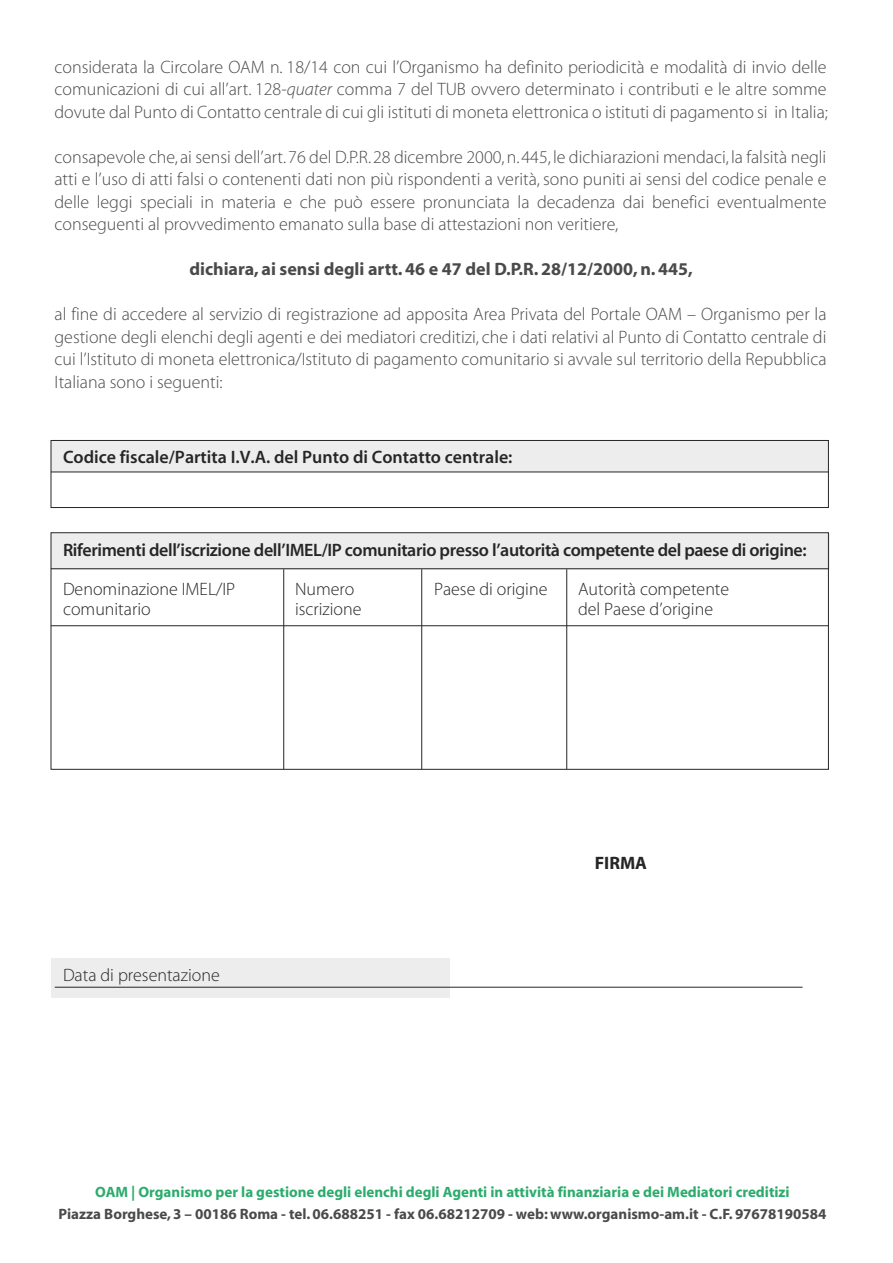
<style>
.page{position:relative;width:893px;height:1263px;background:#fff}
.page>*{position:absolute;margin:0;border:0;box-sizing:border-box;transform-origin:0 0}
.t1{font:18px/22.5px "Adobe Corp ID Myriad Lt";color:#4a4a49;text-align:justify}
.t2{font:18px/20.4px "Adobe Corp ID Myriad Lt";color:#262626}
.t3{font:18px "Adobe Corp ID Myriad Sb";letter-spacing:-.02em;color:#262626}
.t4{font:18px "Adobe Corp ID Myriad Bd";color:#4a4a49}
.t5{font:18px "Adobe Corp ID Myriad Sb";color:#262626}
.t6{font:18px "Adobe Corp ID Myriad Bd";color:#262626}
.t7{font:15px "Adobe Corp ID Myriad Bd";color:#4a4a49}
.t8{font:15px "Adobe Corp ID Myriad Bd";color:#2cab6c}
.s1{font-family:"Adobe Corp ID Myriad Lt It"}
</style>
<div class="page">
<div style="left:51px;top:958px;width:398px;height:40px;background:#ededed"></div>
<hr style="left:55px;top:987px;width:747px;height:1px;background:#262626">
<div style="left:51px;top:440px;width:778px;height:32px;background:#ededed"></div>
<div style="left:51px;top:533px;width:778px;height:37px;background:#ededed"></div>
<hr style="left:421px;top:569px;width:1px;height:200px;background:#262626">
<hr style="left:283px;top:569px;width:1px;height:200px;background:#262626">
<hr style="left:566px;top:569px;width:1px;height:200px;background:#262626">
<hr style="left:51px;top:625px;width:778px;height:1px;background:#262626">
<hr style="left:51px;top:472px;width:778px;height:1px;background:#262626">
<hr style="left:51px;top:568px;width:778px;height:1px;background:#262626">
<div style="left:51px;top:440px;width:777px;height:68px;border:1px solid #262626"></div>
<div style="left:51px;top:532px;width:778px;height:238px;border:1px solid #262626"></div>
<p class="t1" style="left:55px;top:56px;width:775px">considerata la Circolare OAM n. 18/14 con cui l’Organismo ha definito periodicità e modalità di invio delle comunicazioni di cui all’art. 128-<span class="s1">quater</span> comma 7 del TUB ovvero determinato i contributi e le altre somme dovute dal Punto di Contatto centrale di cui gli istituti di moneta elettronica o istituti di pagamento si in Italia;</p>
<p class="t1" style="left:55px;top:146px;width:773px">consapevole che, ai sensi dell’art. 76 del D.P.R. 28 dicembre 2000, n. 445, le dichiarazioni mendaci, la falsità negli atti e l’uso di atti falsi o contenenti dati non più rispondenti a verità, sono puniti ai sensi del codice penale e delle leggi speciali in materia e che può essere pronunciata la decadenza dai benefici eventualmente conseguenti al provvedimento emanato sulla base di attestazioni non veritiere,</p>
<p class="t4" style="left:189px;top:260px;width:505px">dichiara, ai sensi degli artt. 46 e 47 del D.P.R. 28/12/2000, n. 445,</p>
<p class="t1" style="left:55px;top:304px;width:773px">al fine di accedere al servizio di registrazione ad apposita Area Privata del Portale OAM – Organismo per la gestione degli elenchi degli agenti e dei mediatori creditizi, che i dati relativi al Punto di Contatto centrale di cui l’Istituto di moneta elettronica/Istituto di pagamento comunitario si avvale sul territorio della Repubblica Italiana sono i seguenti:</p>
<p class="t5" style="left:63px;top:448px;width:451px">Codice fiscale/Partita I.V.A. del Punto di Contatto centrale:</p>
<p class="t3" style="left:63px;top:541px;width:745px">Riferimenti dell’iscrizione dell’IMEL/IP comunitario presso l’autorità competente del paese di origine:</p>
<p class="t2" style="left:63px;top:579px;width:174px">Denominazione IMEL/IP comunitario</p>
<p class="t2" style="left:295px;top:579px;width:68px">Numero iscrizione</p>
<p class="t2" style="left:434px;top:579px;width:115px">Paese di origine</p>
<p class="t2" style="left:578px;top:579px;width:153px">Autorità competente del Paese d’origine</p>
<p class="t2" style="left:63px;top:965px;width:158px">Data di presentazione</p>
<p class="t6" style="left:595px;top:853px;width:54px">FIRMA</p>
<p class="t8" style="left:95px;top:1184px;width:696px">OAM | Organismo per la gestione degli elenchi degli Agenti in attività finanziaria e dei Mediatori creditizi</p>
<p class="t7" style="left:58px;top:1207px;width:770px">Piazza Borghese, 3 – 00186 Roma - tel. 06.688251 - fax 06.68212709 - web: www.organismo-am.it - C.F. 97678190584</p>
</div>
